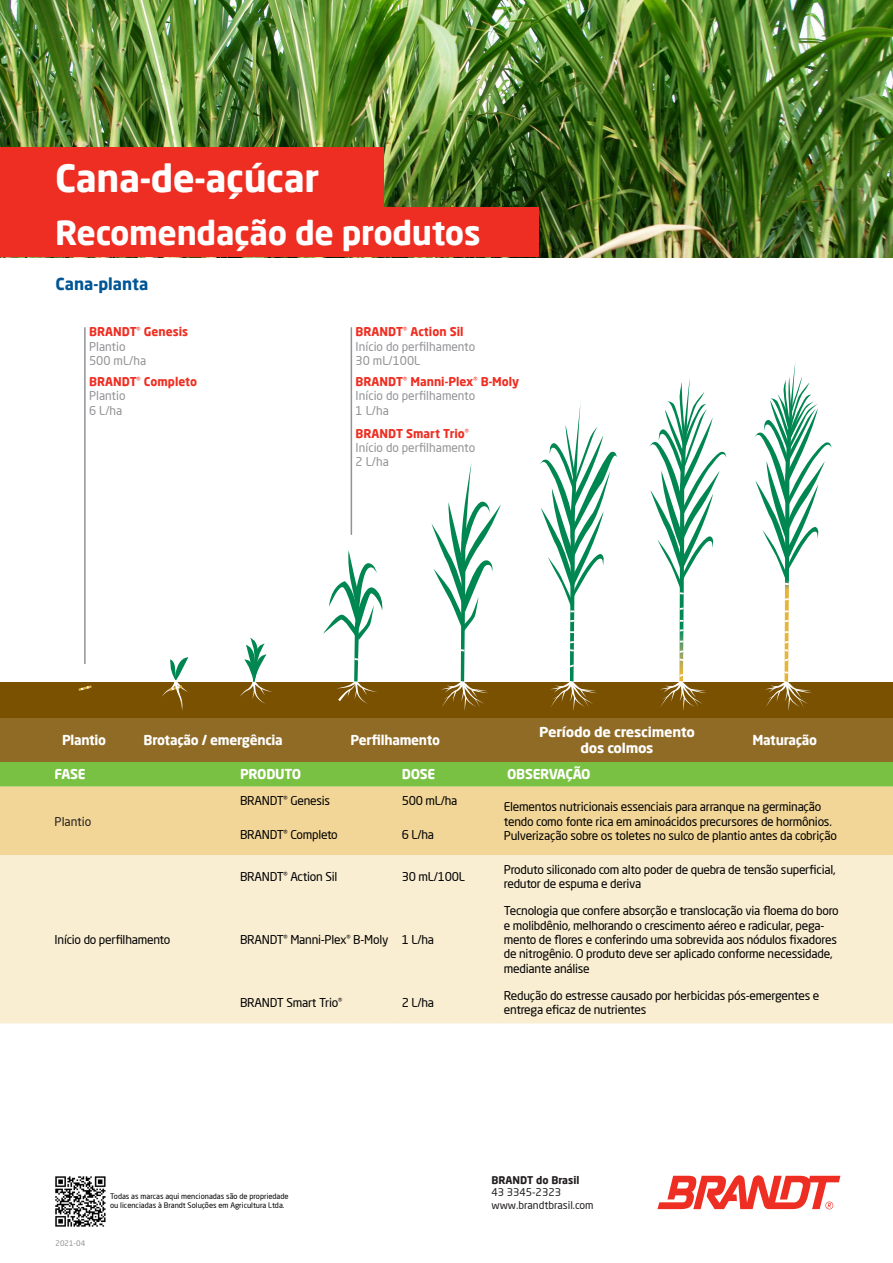
<style>
.page{position:relative;width:893px;height:1263px;background:#fff}
.page>*{position:absolute;margin:0;border:0;box-sizing:border-box;transform-origin:0 0}
._06-Body_title{font:700 37.5px "Neo Sans Pro";letter-spacing:-.01em;color:#fff}
._06-Body_title-2{font:700 33px "Neo Sans Pro";letter-spacing:-.01em;color:#fff}
.Paragraph_Style_1{font:700 16.5px "Neo Sans Pro";color:#005595}
.t1{font:700 13.5px "Neo Sans Pro";letter-spacing:-.02em;color:#fff}
.t2{font:700 13.5px "Neo Sans Pro";letter-spacing:-.02em;color:#fff;scale:1.07 1}
.t3{font:500 12.9px "Neo Sans Pro";color:#fff}
.t4{font:12px/14.4px "Neo Sans Pro";letter-spacing:-.02em;color:#000}
.t5{font:12px "Neo Sans Pro";color:#919295}
.t6{font:700 12px "Neo Sans Pro";color:#ee2e22}
.t7{font:12px "Neo Sans Pro";color:#231f20}
.t8{font:10.5px "Neo Sans Pro";color:#231f20}
.t9{font:700 10.5px "Neo Sans Pro";color:#231f20}
.t10{font:7.5px/9px "Neo Sans Pro";color:#000}
.t11{font:7.5px "Neo Sans Pro";color:#919295}
</style>
<div class="page">
<img style="left:0;top:0;width:893px;height:257px">
<svg style="left:657px;top:1175px;width:183px;height:34px"></svg>
<svg style="left:0;top:761px;width:893px;height:26px;background:#7cbe43"></svg>
<div style="left:0;top:787px;width:893px;height:68px;background:#f2d698"></div>
<div style="left:0;top:855px;width:893px;height:168px;background:#f9edd2"></div>
<div style="left:0;top:682px;width:893px;height:36px;background:#795100"></div>
<svg style="left:240px;top:638px;width:32px;height:66px"></svg>
<svg style="left:323px;top:550px;width:60px;height:154px"></svg>
<svg style="left:431px;top:464px;width:70px;height:247px"></svg>
<svg style="left:540px;top:401px;width:77px;height:310px"></svg>
<svg style="left:649px;top:378px;width:77px;height:333px"></svg>
<svg style="left:755px;top:363px;width:76px;height:348px"></svg>
<svg style="left:79px;top:685px;width:13px;height:6px"></svg>
<svg style="left:162px;top:657px;width:26px;height:54px"></svg>
<div style="left:0;top:208px;width:538px;height:49px;background:#ee2e22"></div>
<div style="left:0;top:147px;width:383px;height:61px;background:#ee2e22"></div>
<hr style="left:84px;top:327px;width:2px;height:337px;background:#919295">
<hr style="left:351px;top:327px;width:1px;height:208px;background:#919295">
<img style="left:55px;top:1176px;width:51px;height:51px">
<div style="left:0;top:718px;width:893px;height:43px;background:#906b25"></div>
<p class="_06-Body_title" style="left:55px;top:154px;width:265px">Cana-de-açúcar</p>
<p class="_06-Body_title-2" style="left:55px;top:211px;width:427px">Recomendação de produtos</p>
<p class="Paragraph_Style_1" style="left:56px;top:273px;width:94px">Cana-planta</p>
<p class="t6" style="left:89px;top:324px;width:101px">BRANDT<sup>®</sup> Genesis</p>
<p class="t5" style="left:89px;top:339px;width:38px">Plantio</p>
<p class="t5" style="left:89px;top:353px;width:59px">500 mL/ha</p>
<p class="t6" style="left:89px;top:374px;width:109px">BRANDT<sup>®</sup> Completo</p>
<p class="t5" style="left:89px;top:389px;width:38px">Plantio</p>
<p class="t5" style="left:89px;top:403px;width:35px">6 L/ha</p>
<p class="t6" style="left:356px;top:324px;width:109px">BRANDT<sup>®</sup> Action Sil</p>
<p class="t5" style="left:356px;top:339px;width:121px">Início do perfilhamento</p>
<p class="t5" style="left:356px;top:353px;width:66px">30 mL/100L</p>
<p class="t6" style="left:356px;top:374px;width:165px">BRANDT<sup>®</sup> Manni-Plex<sup>®</sup> B-Moly</p>
<p class="t5" style="left:356px;top:389px;width:121px">Início do perfilhamento</p>
<p class="t5" style="left:356px;top:403px;width:35px">1 L/ha</p>
<p class="t6" style="left:356px;top:425px;width:115px">BRANDT Smart Trio<sup>®</sup></p>
<p class="t5" style="left:356px;top:440px;width:121px">Início do perfilhamento</p>
<p class="t5" style="left:356px;top:454px;width:35px">2 L/ha</p>
<p class="t2" style="left:539px;top:723px;width:147px">Período de crescimento</p>
<p class="t2" style="left:580px;top:739px;width:70px">dos colmos</p>
<p class="t3" style="left:64px;top:733px;width:44px">Plantio</p>
<p class="t3" style="left:152px;top:733px;width:135px">Brotação / Emergência</p>
<p class="t3" style="left:354px;top:731px;width:87px">Perfilhamento</p>
<p class="t3" style="left:516px;top:733px;width:210px">Período de crescimento dos colmos</p>
<p class="t3" style="left:753px;top:733px;width:64px">Maturação</p>
<p class="t1" style="left:62px;top:731px;width:46px">Plantio</p>
<p class="t1" style="left:144px;top:731px;width:141px">Brotação / emergência</p>
<p class="t1" style="left:350px;top:731px;width:91px">Perfilhamento</p>
<p class="t1" style="left:752px;top:731px;width:66px">Maturação</p>
<p class="t1" style="left:55px;top:765px;width:33px">FASE</p>
<p class="t1" style="left:240px;top:765px;width:63px">PRODUTO</p>
<p class="t1" style="left:402px;top:765px;width:35px">DOSE</p>
<p class="t1" style="left:507px;top:765px;width:85px">OBSERVAÇÃO</p>
<p class="t7" style="left:55px;top:814px;width:38px">Plantio</p>
<p class="t4" style="left:240px;top:793px;width:92px">BRANDT<sup>®</sup> Genesis</p>
<p class="t4" style="left:402px;top:793px;width:57px">500 mL/ha</p>
<p class="t4" style="left:504px;top:799px;width:330px">Elementos nutricionais essenciais para arranque na germinação tendo como fonte rica em aminoácidos precursores de hormônios.</p>
<p class="t4" style="left:240px;top:827px;width:99px">BRANDT<sup>®</sup> Completo</p>
<p class="t4" style="left:504px;top:828px;width:334px">Pulverização sobre os toletes no sulco de plantio antes da cobrição</p>
<p class="t4" style="left:402px;top:827px;width:34px">6 L/ha</p>
<p class="t4" style="left:55px;top:932px;width:117px">Início do perfilhamento</p>
<p class="t4" style="left:240px;top:869px;width:99px">BRANDT<sup>®</sup> Action Sil</p>
<p class="t4" style="left:402px;top:869px;width:65px">30 mL/100L</p>
<p class="t4" style="left:504px;top:862px;width:333px">Produto siliconado com alto poder de quebra de tensão superficial, redutor de espuma e deriva</p>
<p class="t4" style="left:240px;top:932px;width:150px">BRANDT<sup>®</sup> Manni-Plex<sup>®</sup> B-Moly</p>
<p class="t4" style="left:402px;top:932px;width:34px">1 L/ha</p>
<p class="t4" style="left:504px;top:903px;width:336px">Tecnologia que confere absorção e translocação via floema do boro e molibdênio, melhorando o crescimento aéreo e radicular, pega&shy;mento de flores e conferindo uma sobrevida aos nódulos fixadores de nitrogênio. O produto deve ser aplicado conforme necessidade, mediante análise</p>
<p class="t4" style="left:240px;top:995px;width:104px">BRANDT Smart Trio<sup>®</sup></p>
<p class="t4" style="left:402px;top:995px;width:34px">2 L/ha</p>
<p class="t4" style="left:504px;top:988px;width:317px">Redução do estresse causado por herbicidas pós-emergentes e entrega eficaz de nutrientes</p>
<p class="t11" style="left:56px;top:1239px;width:31px">2021-04</p>
<p class="t10" style="left:110px;top:1192px;width:180px">Todas as marcas aqui mencionadas são de propriedade ou licenciadas à Brandt Soluções em Agricultura Ltda.</p>
<p class="t9" style="left:491px;top:1173px;width:90px">BRANDT do Brasil</p>
<p class="t8" style="left:491px;top:1186px;width:71px">43 3345-2323</p>
<p class="t8" style="left:491px;top:1198px;width:104px">www.brandtbrasil.com</p>
</div>
